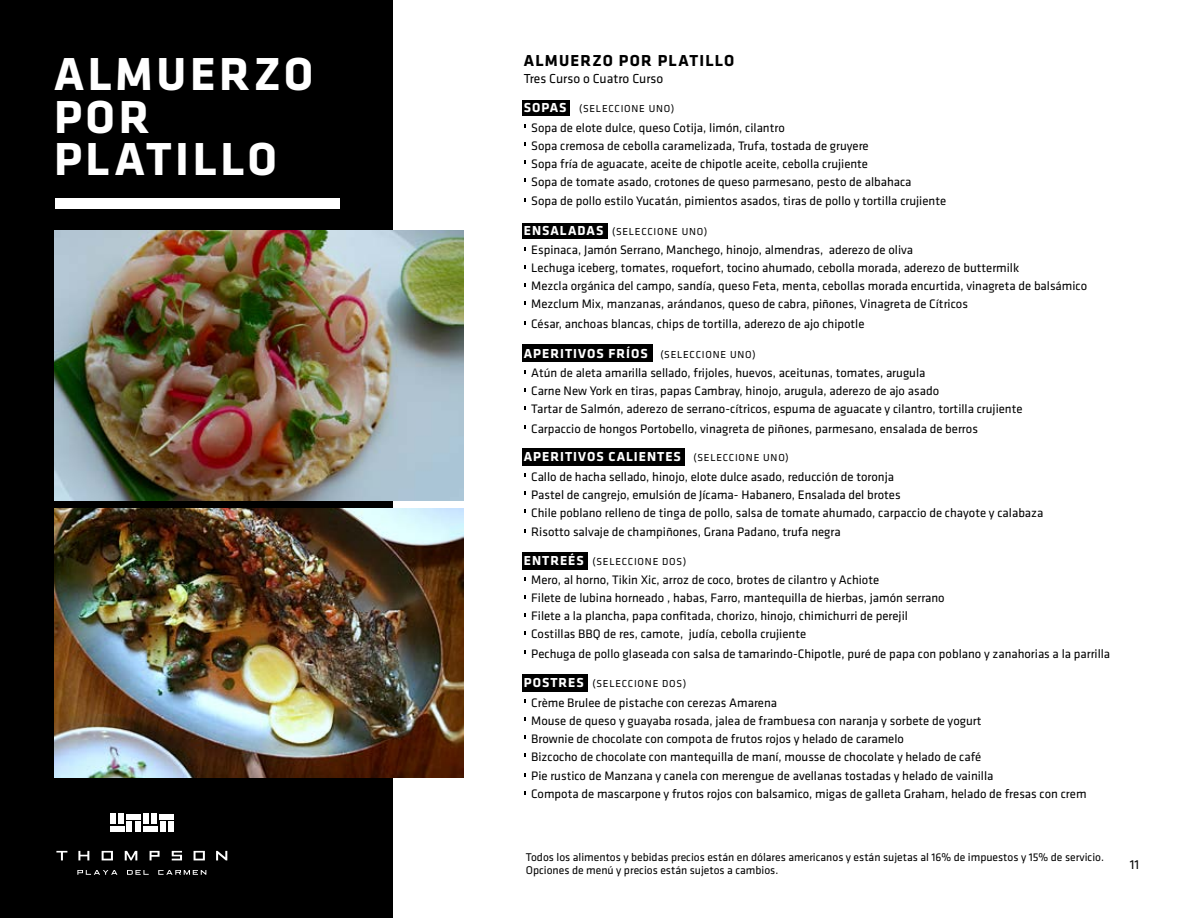
<style>
.page{position:relative;width:1188px;height:918px;background:#fff}
.page>*{position:absolute;margin:0;border:0;box-sizing:border-box;transform-origin:0 0}
.t1{font:700 48px/42.6px "Klavika";letter-spacing:.075em;color:#fff}
.t2{font:700 16.5px "Klavika";letter-spacing:.075em;color:#000}
.t3{font:700 13.5px "Klavika";letter-spacing:.075em;color:#fff}
.t4{font:13.5px "Klavika";color:#000}
.t5{font:12.75px/18px "Klavika";color:#000}
.t6{font:11.7px/13.8px "Klavika";color:#000}
.t7{font:10.5px "Klavika";letter-spacing:.075em;color:#000}
.s1{font-weight:700;font-size:13.5px;color:#fff}
.s2{font-weight:400;font-size:10.5px;color:#000}
</style>
<div class="page">
<div style="left:0;top:0;width:393px;height:918px;background:#000"></div>
<div style="left:56px;top:198px;width:284px;height:11px;background:#fff"></div>
<div style="left:127px;top:814px;width:14px;height:6px;background:#fff"></div>
<div style="left:135px;top:822px;width:6px;height:10px;background:#fff"></div>
<div style="left:127px;top:822px;width:5px;height:10px;background:#fff"></div>
<div style="left:110px;top:826px;width:14px;height:6px;background:#fff"></div>
<div style="left:110px;top:814px;width:6px;height:10px;background:#fff"></div>
<div style="left:118px;top:814px;width:6px;height:10px;background:#fff"></div>
<div style="left:160px;top:814px;width:14px;height:6px;background:#fff"></div>
<div style="left:168px;top:822px;width:6px;height:10px;background:#fff"></div>
<div style="left:160px;top:822px;width:5px;height:10px;background:#fff"></div>
<div style="left:143px;top:826px;width:14px;height:6px;background:#fff"></div>
<div style="left:143px;top:814px;width:6px;height:10px;background:#fff"></div>
<div style="left:151px;top:814px;width:6px;height:10px;background:#fff"></div>
<svg style="left:216px;top:851px;width:11px;height:9px"></svg>
<svg style="left:56px;top:851px;width:11px;height:9px"></svg>
<svg style="left:125px;top:851px;width:12px;height:9px"></svg>
<svg style="left:194px;top:851px;width:11px;height:9px"></svg>
<svg style="left:102px;top:851px;width:11px;height:9px"></svg>
<svg style="left:172px;top:851px;width:10px;height:9px"></svg>
<svg style="left:78px;top:851px;width:11px;height:9px"></svg>
<svg style="left:150px;top:851px;width:10px;height:9px"></svg>
<svg style="left:77px;top:870px;width:40px;height:5px"></svg>
<svg style="left:127px;top:870px;width:22px;height:5px"></svg>
<svg style="left:158px;top:870px;width:48px;height:5px"></svg>
<div style="left:522px;top:674px;width:65px;height:18px;background:#000"></div>
<div style="left:522px;top:552px;width:65px;height:17px;background:#000"></div>
<div style="left:522px;top:448px;width:163px;height:17px;background:#000"></div>
<div style="left:522px;top:345px;width:130px;height:17px;background:#000"></div>
<div style="left:522px;top:223px;width:86px;height:16px;background:#000"></div>
<div style="left:522px;top:100px;width:48px;height:16px;background:#000"></div>
<img style="left:54px;top:508px;width:409px;height:270px">
<img style="left:54px;top:231px;width:409px;height:269px">
<h1 class="t1" style="left:54px;top:54px;width:261px">ALMUERZO<br>POR<br>PLATILLO</h1>
<p class="t2" style="left:524px;top:52px;width:212px">ALMUERZO POR PLATILLO</p>
<p class="t4" style="left:524px;top:71px;width:141px">Tres Curso o Cuatro Curso</p>
<p class="t7" style="left:524px;top:103px;width:152px"><span class="s1">SOPAS</span> (SELECCIONE UNO)</p>
<p class="t5" style="left:531px;top:119px;width:382px">Sopa de elote dulce, queso Cotija, limón, cilantro<br>Sopa cremosa de cebolla caramelizada, Trufa, tostada de gruyere<br>Sopa fría de aguacate, aceite de chipotle aceite, cebolla crujiente<br>Sopa de tomate asado, crotones de queso parmesano, pesto de albahaca</p>
<p class="t5" style="left:531px;top:192px;width:416px">Sopa de pollo estilo Yucatán, pimientos asados, tiras de pollo y tortilla crujiente</p>
<p class="t7" style="left:524px;top:226px;width:185px"><span class="s1">ENSALADAS</span> (SELECCIONE UNO)</p>
<p class="t5" style="left:531px;top:241px;width:557px">Espinaca, Jamón Serrano, Manchego, hinojo, almendras, aderezo de oliva<br>Lechuga iceberg, tomates, roquefort, tocino ahumado, cebolla morada, aderezo de buttermilk<br>Mezcla orgánica del campo, sandía, queso Feta, menta, cebollas morada encurtida, vinagreta de balsámico Mezclum Mix, manzanas, arándanos, queso de cabra, piñones, Vinagreta de Cítricos</p>
<p class="t5" style="left:531px;top:315px;width:335px">César, anchoas blancas, chips de tortilla, aderezo de ajo chipotle</p>
<p class="t3" style="left:524px;top:346px;width:244px">APERITIVOS FRÍOS <span class="s2">(SELECCIONE UNO)</span> S</p>
<p class="t5" style="left:531px;top:364px;width:493px">Atún de aleta amarilla sellado, frijoles, huevos, aceitunas, tomates, arugula<br>Carne New York en tiras, papas Cambray, hinojo, arugula, aderezo de ajo asado<br>Tartar de Salmón, aderezo de serrano-cítricos, espuma de aguacate y cilantro, tortilla crujiente</p>
<p class="t5" style="left:531px;top:420px;width:448px">Carpaccio de hongos Portobello, vinagreta de piñones, parmesano, ensalada de berros</p>
<p class="t3" style="left:524px;top:449px;width:266px">APERITIVOS CALIENTES <span class="s2">(SELECCIONE UNO)</span></p>
<p class="t5" style="left:531px;top:468px;width:514px">Callo de hacha sellado, hinojo, elote dulce asado, reducción de toronja<br>Pastel de cangrejo, emulsión de Jícama- Habanero, Ensalada del brotes<br>Chile poblano relleno de tinga de pollo, salsa de tomate ahumado, carpaccio de chayote y calabaza</p>
<p class="t5" style="left:531px;top:523px;width:311px">Risotto salvaje de champiñones, Grana Padano, trufa negra</p>
<p class="t7" style="left:524px;top:555px;width:164px"><span class="s1">ENTREÉS</span> (SELECCIONE DOS)</p>
<p class="t5" style="left:531px;top:571px;width:415px">Mero, al horno, Tikin Xic, arroz de coco, brotes de cilantro y Achiote<br>Filete de lubina horneado , habas, Farro, mantequilla de hierbas, jamón serrano Filete a la plancha, papa confitada, chorizo, hinojo, chimichurri de perejil Costillas BBQ de res, camote, judía, cebolla crujiente</p>
<p class="t5" style="left:531px;top:645px;width:580px">Pechuga de pollo glaseada con salsa de tamarindo-Chipotle, puré de papa con poblano y zanahorias a la parrilla</p>
<p class="t7" style="left:524px;top:678px;width:164px"><span class="s1">POSTRES</span> (SELECCIONE DOS)</p>
<p class="t5" style="left:531px;top:694px;width:452px">Crème Brulee de pistache con cerezas Amarena<br>Mouse de queso y guayaba rosada, jalea de frambuesa con naranja y sorbete de yogurt Brownie de chocolate con compota de frutos rojos y helado de caramelo<br>Bizcocho de chocolate con mantequilla de maní, mousse de chocolate y helado de café</p>
<p class="t5" style="left:531px;top:767px;width:557px">Pie rustico de Manzana y canela con merengue de avellanas tostadas y helado de vainilla<br>Compota de mascarpone y frutos rojos con balsamico, migas de galleta Graham, helado de fresas con crem</p>
<p class="t6" style="left:526px;top:850px;width:580px">Todos los alimentos y bebidas precios están en dólares americanos y están sujetas al 16% de impuestos y 15% de servicio.<br>Opciones de menú y precios están sujetos a cambios.</p>
<p class="t4" style="left:1130px;top:857px;width:11px">11</p>
</div>
